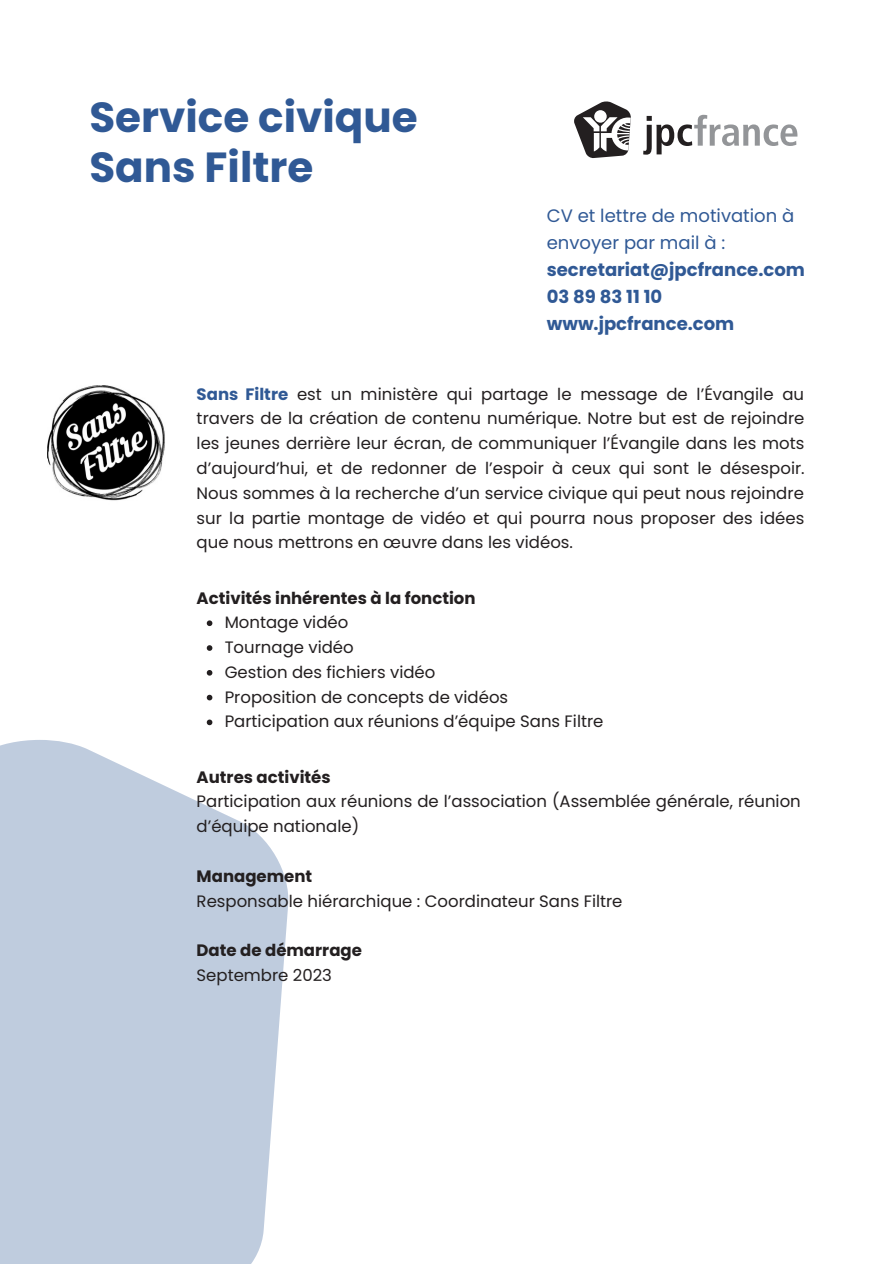
<style>
.page{position:relative;width:894px;height:1264px;background:#fff}
.page>*{position:absolute;margin:0;border:0;box-sizing:border-box;transform-origin:0 0}
.t1{font:700 42px/50.7px "Poppins";color:#305995}
.t2{font:18px/27px "Poppins";color:#305995}
.t3{font:700 18px "Poppins";color:#305995}
.t4{font:16.5px/24.8px "Poppins";color:#231f20}
.t5{font:700 16.5px "Poppins";color:#231f20}
.s1{font-weight:700}
.s2{font-weight:700;color:#305995}
</style>
<div class="page">
<svg style="left:574px;top:101px;width:57px;height:57px"></svg>
<svg style="left:643px;top:115px;width:154px;height:40px"></svg>
<svg style="left:0;top:740px;width:289px;height:523px;background:#c6d1e1"></svg>
<img style="left:47px;top:385px;width:118px;height:116px">
<svg style="left:207px;top:620px;width:5px;height:6px"></svg>
<svg style="left:207px;top:645px;width:5px;height:6px"></svg>
<svg style="left:207px;top:670px;width:5px;height:5px"></svg>
<svg style="left:207px;top:694px;width:5px;height:6px"></svg>
<svg style="left:207px;top:719px;width:5px;height:6px"></svg>
<p class="t1" style="left:89px;top:91px;width:329px">Service civique<br>Sans Filtre</p>
<p class="t2" style="left:546px;top:202px;width:259px">CV et lettre de motivation à envoyer par mail à : <span class="s1">secretariat@jpcfrance.com</span></p>
<p class="t3" style="left:546px;top:284px;width:117px">03 89 83 11 10</p>
<p class="t3" style="left:546px;top:311px;width:189px">www.jpcfrance.com</p>
<p class="t4" style="left:196px;top:381px;width:609px;text-align:justify"><span class="s2">Sans Filtre</span> est un ministère qui partage le message de l’Évangile au travers de la création de contenu numérique. Notre but est de rejoindre les jeunes derrière leur écran, de communiquer l’Évangile dans les mots d’aujourd’hui, et de redonner de l’espoir à ceux qui sont le désespoir.<br>Nous sommes à la recherche d’un service civique qui peut nous rejoindre sur la partie montage de vidéo et qui pourra nous proposer des idées que nous mettrons en œuvre dans les vidéos.</p>
<p class="t5" style="left:196px;top:586px;width:280px">Activités inhérentes à la fonction</p>
<p class="t4" style="left:225px;top:610px;width:125px">Montage vidéo</p>
<p class="t4" style="left:225px;top:635px;width:130px">Tournage vidéo</p>
<p class="t4" style="left:225px;top:659px;width:212px">Gestion des fichiers vidéo</p>
<p class="t4" style="left:225px;top:684px;width:285px">Proposition de concepts de vidéos</p>
<p class="t4" style="left:225px;top:709px;width:380px">Participation aux réunions d’équipe Sans Filtre</p>
<p class="t5" style="left:196px;top:765px;width:135px">Autres activités</p>
<p class="t4" style="left:196px;top:789px;width:605px">Participation aux réunions de l’association (Assemblée générale, réunion d’équipe nationale)</p>
<p class="t5" style="left:196px;top:864px;width:117px">Management</p>
<p class="t4" style="left:196px;top:888px;width:427px">Responsable hiérarchique : Coordinateur Sans Filtre</p>
<p class="t5" style="left:196px;top:938px;width:167px">Date de démarrage</p>
<p class="t4" style="left:196px;top:962px;width:137px">Septembre 2023</p>
</div>
